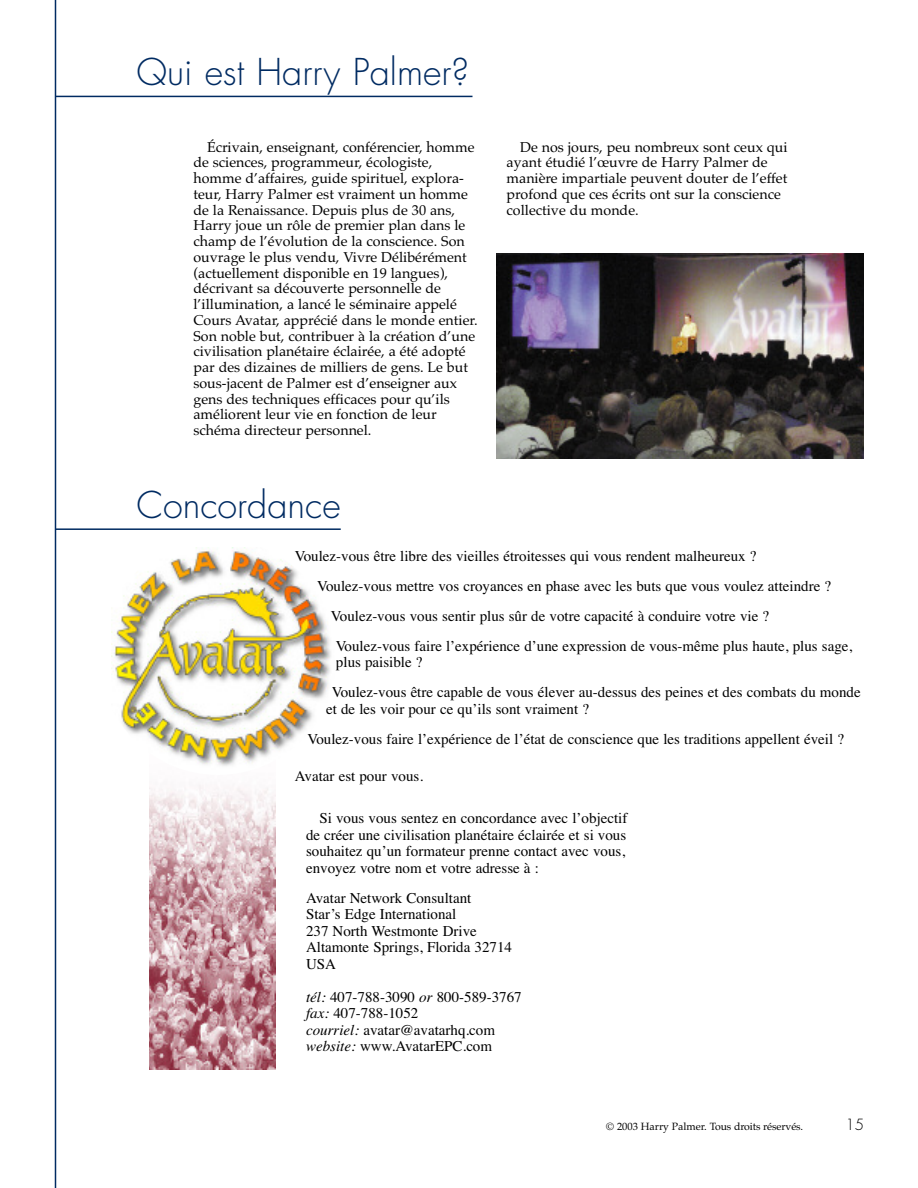
<style>
.page{position:relative;width:918px;height:1188px;background:#fff}
.page>*{position:absolute;margin:0;border:0;box-sizing:border-box;transform-origin:0 0}
.t1{font:300 36px "Futura";color:#002b62}
.t2{font:15px/16.5px "Times";color:#000}
.t3{font:300 15px "Futura";color:#000}
.t4{font:14.25px/15.8px "Palatino";color:#000}
.t5{font:10.5px "Palatino";letter-spacing:-.01em;color:#000}
.s1{font-style:italic}
</style>
<div class="page">
<hr style="left:55px;top:0;width:1px;height:1188px;background:#002b62">
<hr style="left:56px;top:96px;width:416px;height:1px;background:#002b62">
<hr style="left:56px;top:528px;width:285px;height:2px;background:#002b62">
<img style="left:497px;top:253px;width:367px;height:206px">
<img style="left:149px;top:785px;width:126px;height:284px">
<img style="left:112px;top:547px;width:219px;height:219px">
<h1 class="t1" style="left:136px;top:55px;width:334px">Qui est Harry Palmer?</h1>
<p class="t4" style="left:193px;top:139px;width:286px;text-indent:14px">Écrivain, enseignant, conférencier, homme de sciences, programmeur, écologiste, homme d’affaires, guide spirituel, explora&shy;teur, Harry Palmer est vraiment un homme de la Renaissance. Depuis plus de 30 ans, Harry joue un rôle de premier plan dans le champ de l’évolution de la conscience. Son ouvrage le plus vendu, Vivre Délibérément (actuellement disponible en 19 langues), décrivant sa découverte personnelle de l’illumination, a lancé le séminaire appelé Cours Avatar, apprécié dans le monde entier.<br>Son noble but, contribuer à la création d’une civilisation planétaire éclairée, a été adopté par des dizaines de milliers de gens. Le but sous-jacent de Palmer est d’enseigner aux gens des techniques efficaces pour qu’ils améliorent leur vie en fonction de leur schéma directeur personnel.</p>
<p class="t4" style="left:507px;top:139px;width:283px;text-indent:13px">De nos jours, peu nombreux sont ceux qui ayant étudié l’œuvre de Harry Palmer de manière impartiale peuvent douter de l’effet profond que ces écrits ont sur la conscience collective du monde.</p>
<h1 class="t1" style="left:136px;top:488px;width:206px">Concordance</h1>
<p class="t2" style="left:295px;top:547px;width:463px">Voulez-vous être libre des vieilles étroitesses qui vous rendent malheureux ?</p>
<p class="t2" style="left:317px;top:577px;width:515px">Voulez-vous mettre vos croyances en phase avec les buts que vous voulez atteindre ?</p>
<p class="t2" style="left:331px;top:607px;width:440px">Voulez-vous vous sentir plus sûr de votre capacité à conduire votre vie ?</p>
<p class="t2" style="left:336px;top:637px;width:518px">Voulez-vous faire l’expérience d’une expression de vous-même plus haute, plus sage,</p>
<p class="t2" style="left:332px;top:647px;width:530px;line-height:30px">plus paisible ?<br>Voulez-vous être capable de vous élever au-dessus des peines et des combats du monde</p>
<p class="t2" style="left:308px;top:693px;width:538px;line-height:30px;text-indent:19px">et de les voir pour ce qu’ils sont vraiment ?<br>Voulez-vous faire l’expérience de l’état de conscience que les traditions appellent éveil ?</p>
<p class="t2" style="left:295px;top:768px;width:130px">Avatar est pour vous.</p>
<p class="t2" style="left:306px;top:810px;width:323px;text-indent:13px">Si vous vous sentez en concordance avec l’objectif de créer une civilisation planétaire éclairée et si vous souhaitez qu’un formateur prenne contact avec vous, envoyez votre nom et votre adresse à :</p>
<p class="t2" style="left:306px;top:889px;width:208px">Avatar Network Consultant<br>Star’s Edge International<br>237 North Westmonte Drive<br>Altamonte Springs, Florida 32714<br>USA</p>
<p class="t2" style="left:306px;top:988px;width:217px"><span class="s1">tél:</span> 407-788-3090 <span class="s1">or</span> 800-589-3767 <span class="s1">fax:</span> 407-788-1052<br><span class="s1">courriel:</span> avatar@avatarhq.com <span class="s1">website:</span> www.AvatarEPC.com</p>
<p class="t5" style="left:606px;top:1120px;width:198px">© 2003 Harry Palmer. Tous droits réservés.</p>
<p class="t3" style="left:845px;top:1118px;width:20px">15</p>
</div>
